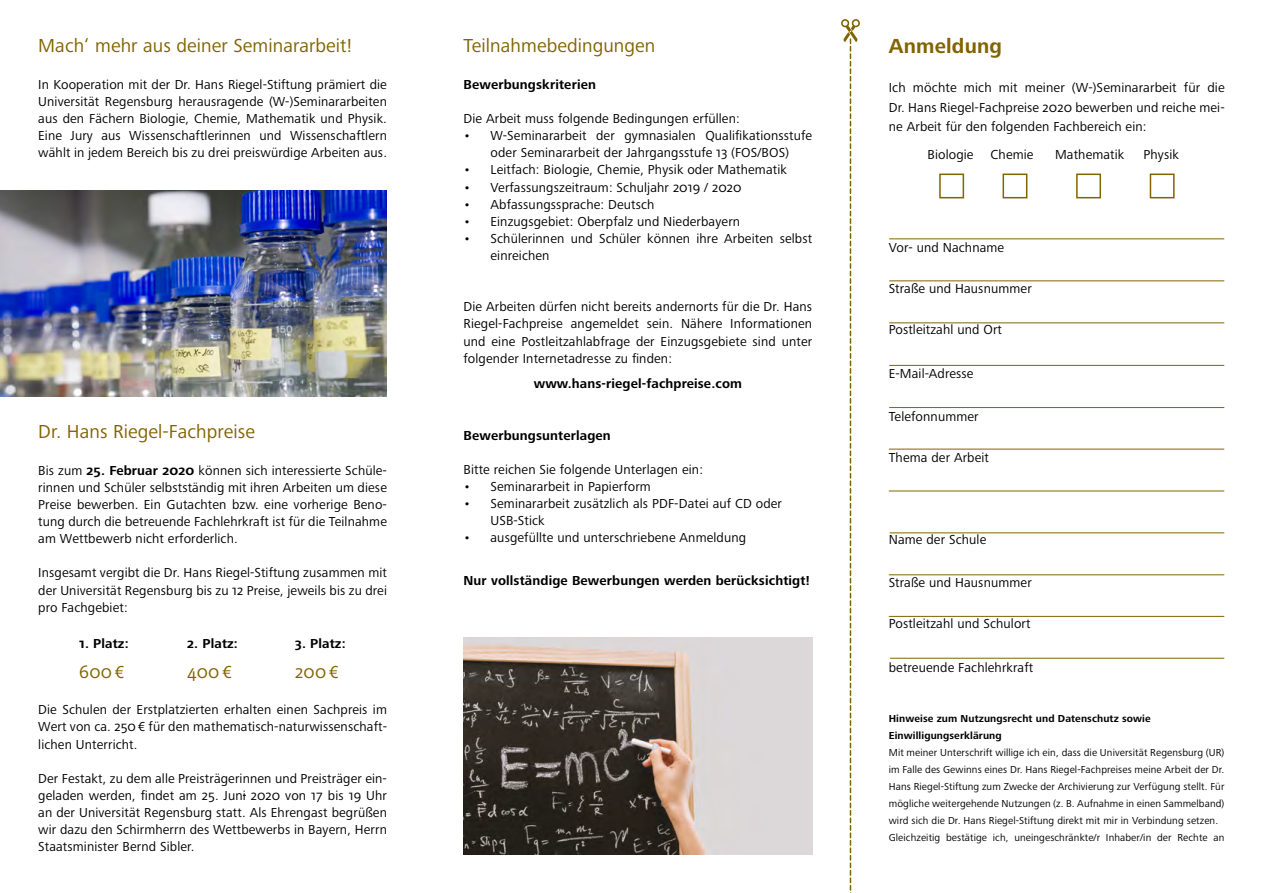
<style>
.page{position:relative;width:1263px;height:893px;background:#fff}
.page>*{position:absolute;margin:0;border:0;box-sizing:border-box;transform-origin:0 0}
.t1{font:700 21px "Frutiger Next LTW1 G";letter-spacing:.01em;color:#826300}
.t2{font:19.5px "Frutiger Next LTW1 G";letter-spacing:.005em;color:#826300}
.t3{font:18px "Frutiger Next LTW1 G";letter-spacing:.01em;color:#826300}
.t4{font:13.5px/17.1px "Frutiger Next LTW1 G";letter-spacing:.01em;color:#000;text-align:justify}
.t5{font:700 13.5px "Frutiger Next LTW1 G";letter-spacing:.01em;color:#000}
.t6{font:10.5px/17.1px "Frutiger Next LTW1 G";letter-spacing:.01em;color:#000}
.t7{font:700 10.5px/17.1px "Frutiger Next LTW1 G";letter-spacing:.01em;color:#000}
.s1{font-weight:700}
</style>
<div class="page">
<hr style="left:889px;top:407px;width:335px;height:1px;background:#826300">
<hr style="left:889px;top:365px;width:335px;height:1px;background:#826300">
<hr style="left:889px;top:322px;width:335px;height:1px;background:#826300">
<hr style="left:889px;top:280px;width:335px;height:1px;background:#826300">
<hr style="left:889px;top:238px;width:335px;height:1px;background:#826300">
<hr style="left:889px;top:491px;width:335px;height:1px;background:#826300">
<hr style="left:889px;top:574px;width:335px;height:1px;background:#826300">
<hr style="left:890px;top:658px;width:334px;height:1px;background:#826300">
<hr style="left:889px;top:616px;width:335px;height:1px;background:#826300">
<hr style="left:889px;top:449px;width:335px;height:1px;background:#826300">
<hr style="left:890px;top:532px;width:334px;height:1px;background:#826300">
<img style="left:463px;top:638px;width:349px;height:217px">
<div style="left:939px;top:174px;width:25px;height:24px;border:2px solid #826300"></div>
<div style="left:1002px;top:174px;width:25px;height:24px;border:2px solid #826300"></div>
<div style="left:1076px;top:174px;width:25px;height:24px;border:2px solid #826300"></div>
<div style="left:1150px;top:174px;width:24px;height:24px;border:2px solid #826300"></div>
<svg style="left:841px;top:19px;width:19px;height:874px"></svg>
<img style="left:0;top:190px;width:387px;height:207px">
<h2 class="t2" style="left:38px;top:35px;width:315px">Mach‘ mehr aus deiner Seminararbeit!</h2>
<p class="t4" style="left:38px;top:76px;width:350px">In Kooperation mit der Dr. Hans Riegel-Stiftung prämiert die Universität Regensburg herausragende (W-)Seminararbeiten aus den Fächern Biologie, Chemie, Mathematik und Physik.<br>Eine Jury aus Wissenschaftlerinnen und Wissenschaftlern wählt in jedem Bereich bis zu drei preiswürdige Arbeiten aus.</p>
<h2 class="t2" style="left:38px;top:421px;width:218px">Dr. Hans Riegel-Fachpreise</h2>
<p class="t4" style="left:38px;top:462px;width:350px">Bis zum <span class="s1">25. Februar 2020</span> können sich interessierte Schüle&shy;rinnen und Schüler selbstständig mit ihren Arbeiten um diese Preise bewerben. Ein Gutachten bzw. eine vorherige Beno&shy;tung durch die betreuende Fachlehrkraft ist für die Teilnahme am Wettbewerb nicht erforderlich.</p>
<p class="t4" style="left:38px;top:565px;width:350px">Insgesamt vergibt die Dr. Hans Riegel-Stiftung zusammen mit der Universität Regensburg bis zu 12 Preise, jeweils bis zu drei pro Fachgebiet:</p>
<p class="t5" style="left:79px;top:635px;width:51px">1. Platz:</p>
<p class="t5" style="left:187px;top:635px;width:52px">2. Platz:</p>
<p class="t5" style="left:295px;top:635px;width:52px">3. Platz:</p>
<h3 class="t3" style="left:79px;top:661px;width:47px">600€</h3>
<h3 class="t3" style="left:187px;top:661px;width:46px">400€</h3>
<h3 class="t3" style="left:295px;top:661px;width:45px">200€</h3>
<p class="t4" style="left:38px;top:702px;width:350px">Die Schulen der Erstplatzierten erhalten einen Sachpreis im Wert von ca. 250€ für den mathematisch-naturwissenschaft&shy;lichen Unterricht.</p>
<p class="t4" style="left:38px;top:770px;width:350px">Der Festakt, zu dem alle Preisträgerinnen und Preisträger ein&shy;geladen werden, findet am 25. Juni 2020 von 17 bis 19 Uhr an der Universität Regensburg statt. Als Ehrengast begrüßen wir dazu den Schirmherrn des Wettbewerbs in Bayern, Herrn Staatsminister Bernd Sibler.</p>
<h2 class="t2" style="left:463px;top:35px;width:193px">Teilnahmebedingungen</h2>
<p class="t5" style="left:463px;top:77px;width:134px">Bewerbungskriterien</p>
<p class="t4" style="left:463px;top:111px;width:278px">Die Arbeit muss folgende Bedingungen erfüllen:</p>
<p class="t4" style="left:463px;top:128px;width:350px;text-align:center">• W-Seminararbeit der gymnasialen Qualifikationsstufe oder Seminararbeit der Jahrgangsstufe 13 (FOS/BOS)</p>
<p class="t4" style="left:463px;top:162px;width:325px">• Leitfach: Biologie, Chemie, Physik oder Mathematik</p>
<p class="t4" style="left:463px;top:179px;width:280px">• Verfassungszeitraum: Schuljahr 2019 / 2020</p>
<p class="t4" style="left:463px;top:196px;width:193px">• Abfassungssprache: Deutsch</p>
<p class="t4" style="left:463px;top:213px;width:278px">• Einzugsgebiet: Oberpfalz und Niederbayern</p>
<p class="t4" style="left:490px;top:230px;width:323px;text-indent:-27px">• Schülerinnen und Schüler können ihre Arbeiten selbst einreichen</p>
<p class="t4" style="left:463px;top:299px;width:350px">Die Arbeiten dürfen nicht bereits andernorts für die Dr. Hans Riegel-Fachpreise angemeldet sein. Nähere Informationen und eine Postleitzahlabfrage der Einzugsgebiete sind unter folgender Internetadresse zu finden:</p>
<p class="t5" style="left:534px;top:376px;width:210px">www.hans-riegel-fachpreise.com</p>
<p class="t5" style="left:463px;top:427px;width:149px">Bewerbungsunterlagen</p>
<p class="t4" style="left:463px;top:461px;width:241px">Bitte reichen Sie folgende Unterlagen ein:</p>
<p class="t4" style="left:463px;top:478px;width:189px">• Seminararbeit in Papierform</p>
<p class="t4" style="left:490px;top:495px;width:293px;text-indent:-27px">• Seminararbeit zusätzlich als PDF-Datei auf CD oder<br>USB-Stick</p>
<p class="t4" style="left:463px;top:529px;width:284px">• ausgefüllte und unterschriebene Anmeldung</p>
<p class="t5" style="left:463px;top:573px;width:348px">Nur vollständige Bewerbungen werden berücksichtigt!</p>
<h1 class="t1" style="left:889px;top:34px;width:115px">Anmeldung</h1>
<p class="t4" style="left:889px;top:79px;width:337px;line-height:19.5px">Ich möchte mich mit meiner (W-)Seminararbeit für die Dr. Hans Riegel-Fachpreise 2020 bewerben und reiche mei&shy;ne Arbeit für den folgenden Fachbereich ein:</p>
<p class="t4" style="left:927px;top:146px;width:48px">Biologie</p>
<p class="t4" style="left:990px;top:146px;width:45px">Chemie</p>
<p class="t4" style="left:1055px;top:146px;width:71px">Mathematik</p>
<p class="t4" style="left:1143px;top:146px;width:37px">Physik</p>
<p class="t4" style="left:889px;top:239px;width:117px">Vor- und Nachname</p>
<p class="t4" style="left:889px;top:281px;width:144px">Straße und Hausnummer</p>
<p class="t4" style="left:889px;top:322px;width:115px">Postleitzahl und Ort</p>
<p class="t4" style="left:889px;top:366px;width:86px">E-Mail-Adresse</p>
<p class="t4" style="left:889px;top:408px;width:91px">Telefonnummer</p>
<p class="t4" style="left:889px;top:450px;width:102px">Thema der Arbeit</p>
<p class="t4" style="left:889px;top:532px;width:99px">Name der Schule</p>
<p class="t4" style="left:889px;top:574px;width:144px">Straße und Hausnummer</p>
<p class="t4" style="left:889px;top:616px;width:143px">Postleitzahl und Schulort</p>
<p class="t4" style="left:889px;top:660px;width:146px">betreuende Fachlehrkraft</p>
<p class="t7" style="left:889px;top:710px;width:263px">Hinweise zum Nutzungsrecht und Datenschutz sowie<br>Einwilligungserklärung</p>
<p class="t6" style="left:889px;top:744px;width:337px">Mit meiner Unterschrift willige ich ein, dass die Universität Regensburg (UR) im Falle des Gewinns eines Dr. Hans Riegel-Fachpreises meine Arbeit der Dr.<br>Hans Riegel-Stiftung zum Zwecke der Archivierung zur Verfügung stellt. Für mögliche weitergehende Nutzungen (z. B. Aufnahme in einen Sammelband) wird sich die Dr. Hans Riegel-Stiftung direkt mit mir in Verbindung setzen.<br>Gleichzeitig bestätige ich, uneingeschränkte/r Inhaber/in der Rechte an</p>
</div>
